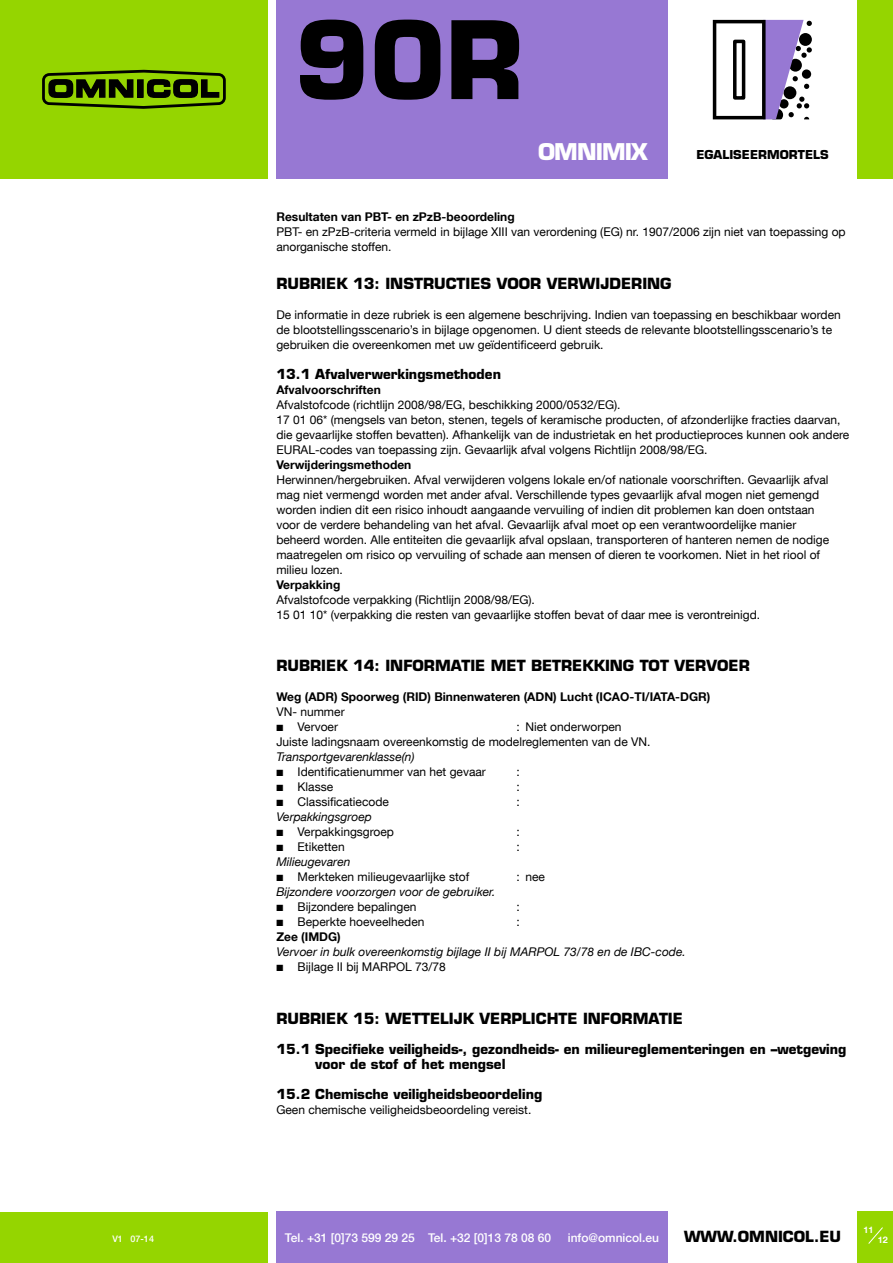
<style>
.page{position:relative;width:893px;height:1263px;background:#fff}
.page>*{position:absolute;margin:0;border:0;box-sizing:border-box;transform-origin:0 0}
.t1{font:700 105.15px "Eurostile";color:#000}
.t2{font:700 22.5px "Eurostile";letter-spacing:-.04em;color:#fff}
.t3{font:700 15px "Eurostile";color:#000}
.t4{font:700 13.5px/15px "Eurostile";color:#000}
.t5{font:12px/15px "Helvetica Neue LT Com";color:#000}
.t6{font:700 12px "Helvetica Neue LT Com";color:#000}
.t7{font:italic 12px "Helvetica Neue LT Com";color:#000}
.t8{font:500 12px "Helvetica Neue LT Com";color:#fff}
.t9{font:700 12px "Eurostile";color:#000}
.t10{font:500 9px "Helvetica Neue LT Com";color:#fff}
.t11{font:700 9px "Helvetica Neue LT Com";color:#fff}
</style>
<div class="page">
<div style="left:0;top:0;width:268px;height:179px;background:#95d500"></div>
<div style="left:42px;top:73px;width:184px;height:32px;border:3px solid #000;border-radius:6px"></div>
<svg style="left:48px;top:79px;width:86px;height:19px"></svg>
<div style="left:138px;top:80px;width:5px;height:17px;background:#000"></div>
<div style="left:137px;top:79px;width:7px;height:19px;border:1px solid #000"></div>
<svg style="left:146px;top:79px;width:74px;height:19px"></svg>
<div style="left:0;top:1212px;width:268px;height:51px;background:#95d500"></div>
<div style="left:276px;top:1212px;width:392px;height:51px;background:#9778d3"></div>
<div style="left:857px;top:1211px;width:36px;height:52px;background:#95d500"></div>
<div style="left:857px;top:0;width:36px;height:179px;background:#95d500"></div>
<div style="left:276px;top:0;width:392px;height:179px;background:#9778d3"></div>
<svg style="left:713px;top:20px;width:99px;height:99px"></svg>
<div style="left:735px;top:41px;width:9px;height:57px;background:#fff"></div>
<div style="left:733px;top:40px;width:12px;height:60px;border:4px solid #000"></div>
<svg style="left:868px;top:1227px;width:15px;height:17px"></svg>
<h1 class="t1" style="left:294px;top:-5px;width:231px">90R</h1>
<h2 class="t2" style="left:538px;top:138px;width:111px">OMNIMIX</h2>
<p class="t9" style="left:696px;top:147px;width:134px">EGALISEERMORTELS</p>
<p class="t6" style="left:276px;top:209px;width:240px">Resultaten van PBT- en zPzB-beoordeling</p>
<p class="t5" style="left:276px;top:224px;width:571px">PBT- en zPzB-criteria vermeld in bijlage XIII van verordening (EG) nr. 1907/2006 zijn niet van toepassing op anorganische stoffen.</p>
<p class="t3" style="left:276px;top:274px;width:397px">RUBRIEK 13: INSTRUCTIES VOOR VERWIJDERING</p>
<p class="t5" style="left:276px;top:307px;width:566px">De informatie in deze rubriek is een algemene beschrijving. Indien van toepassing en beschikbaar worden de blootstellingsscenario’s in bijlage opgenomen. U dient steeds de relevante blootstellingsscenario’s te gebruiken die overeenkomen met uw geïdentificeerd gebruik.</p>
<p class="t4" style="left:276px;top:366px;width:226px">13.1 Afvalverwerkingsmethoden</p>
<p class="t6" style="left:276px;top:382px;width:106px">Afvalvoorschriften</p>
<p class="t5" style="left:276px;top:397px;width:574px">Afvalstofcode (richtlijn 2008/98/EG, beschikking 2000/0532/EG).<br>17 01 06* (mengsels van beton, stenen, tegels of keramische producten, of afzonderlijke fracties daarvan, die gevaarlijke stoffen bevatten). Afhankelijk van de industrietak en het productieproces kunnen ook andere EURAL-codes van toepassing zijn. Gevaarlijk afval volgens Richtlijn 2008/98/EG.</p>
<p class="t6" style="left:276px;top:457px;width:136px">Verwijderingsmethoden</p>
<p class="t5" style="left:276px;top:472px;width:554px">Herwinnen/hergebruiken. Afval verwijderen volgens lokale en/of nationale voorschriften. Gevaarlijk afval mag niet vermengd worden met ander afval. Verschillende types gevaarlijk afval mogen niet gemengd worden indien dit een risico inhoudt aangaande vervuiling of indien dit problemen kan doen ontstaan voor de verdere behandeling van het afval. Gevaarlijk afval moet op een verantwoordelijke manier beheerd worden. Alle entiteiten die gevaarlijk afval opslaan, transporteren of hanteren nemen de nodige maatregelen om risico op vervuiling of schade aan mensen of dieren te voorkomen. Niet in het riool of milieu lozen.</p>
<p class="t6" style="left:276px;top:577px;width:65px">Verpakking</p>
<p class="t5" style="left:276px;top:592px;width:485px">Afvalstofcode verpakking (Richtlijn 2008/98/EG).<br>15 01 10* (verpakking die resten van gevaarlijke stoffen bevat of daar mee is verontreinigd.</p>
<p class="t3" style="left:276px;top:656px;width:475px">RUBRIEK 14: INFORMATIE MET BETREKKING TOT VERVOER</p>
<p class="t6" style="left:276px;top:689px;width:435px">Weg (ADR) Spoorweg (RID) Binnenwateren (ADN) Lucht (ICAO-TI/IATA-DGR)</p>
<p class="t5" style="left:276px;top:704px;width:70px">VN- nummer</p>
<p class="t5" style="left:276px;top:719px;width:63px">■ Vervoer</p>
<p class="t5" style="left:276px;top:719px;width:376px;text-indent:240px">: Niet onderworpen<br>Juiste ladingsnaam overeenkomstig de modelreglementen van de VN.</p>
<p class="t7" style="left:276px;top:749px;width:140px">Transportgevarenklasse(n)</p>
<p class="t5" style="left:276px;top:764px;width:211px">■ Identificatienummer van het gevaar</p>
<p class="t5" style="left:516px;top:764px;width:5px">:</p>
<p class="t5" style="left:276px;top:779px;width:58px">■ Klasse</p>
<p class="t5" style="left:516px;top:779px;width:5px">:</p>
<p class="t5" style="left:276px;top:794px;width:114px">■ Classificatiecode</p>
<p class="t5" style="left:516px;top:794px;width:5px">:</p>
<p class="t7" style="left:276px;top:809px;width:97px">Verpakkingsgroep</p>
<p class="t5" style="left:276px;top:824px;width:119px">■ Verpakkingsgroep</p>
<p class="t5" style="left:516px;top:824px;width:5px">:</p>
<p class="t5" style="left:276px;top:839px;width:70px">■ Etiketten</p>
<p class="t5" style="left:516px;top:839px;width:5px">:</p>
<p class="t7" style="left:276px;top:854px;width:76px">Milieugevaren</p>
<p class="t5" style="left:276px;top:869px;width:194px">■ Merkteken milieugevaarlijke stof</p>
<p class="t5" style="left:516px;top:869px;width:30px">: nee</p>
<p class="t7" style="left:276px;top:884px;width:221px">Bijzondere voorzorgen voor de gebruiker.</p>
<p class="t5" style="left:276px;top:899px;width:142px">■ Bijzondere bepalingen</p>
<p class="t5" style="left:516px;top:899px;width:5px">:</p>
<p class="t5" style="left:276px;top:914px;width:150px">■ Beperkte hoeveelheden</p>
<p class="t5" style="left:516px;top:914px;width:5px">:</p>
<p class="t6" style="left:276px;top:929px;width:66px">Zee (IMDG)</p>
<p class="t7" style="left:276px;top:944px;width:411px">Vervoer in bulk overeenkomstig bijlage II bij MARPOL 73/78 en de IBC-code.</p>
<p class="t5" style="left:276px;top:959px;width:171px">■ Bijlage II bij MARPOL 73/78</p>
<p class="t3" style="left:276px;top:1009px;width:408px">RUBRIEK 15: WETTELIJK VERPLICHTE INFORMATIE</p>
<p class="t4" style="left:315px;top:1041px;width:533px;text-indent:-39px">15.1 Specifieke veiligheids-, gezondheids- en milieureglementeringen en –wetgeving voor de stof of het mengsel</p>
<p class="t4" style="left:276px;top:1086px;width:267px">15.2 Chemische veiligheidsbeoordeling</p>
<p class="t5" style="left:276px;top:1102px;width:256px">Geen chemische veiligheidsbeoordeling vereist.</p>
<p class="t10" style="left:112px;top:1233px;width:43px">V1 07-14</p>
<p class="t8" style="left:285px;top:1230px;width:268px">Tel. +31 [0]73 599 29 25 Tel. +32 [0]13 78 08 60</p>
<p class="t8" style="left:568px;top:1230px;width:93px">info@omnicol.eu</p>
<p class="t3" style="left:684px;top:1227px;width:159px">WWW.OMNICOL.EU</p>
<p class="t11" style="left:863px;top:1224px;width:12px">11</p>
<p class="t11" style="left:878px;top:1234px;width:12px">12</p>
</div>
